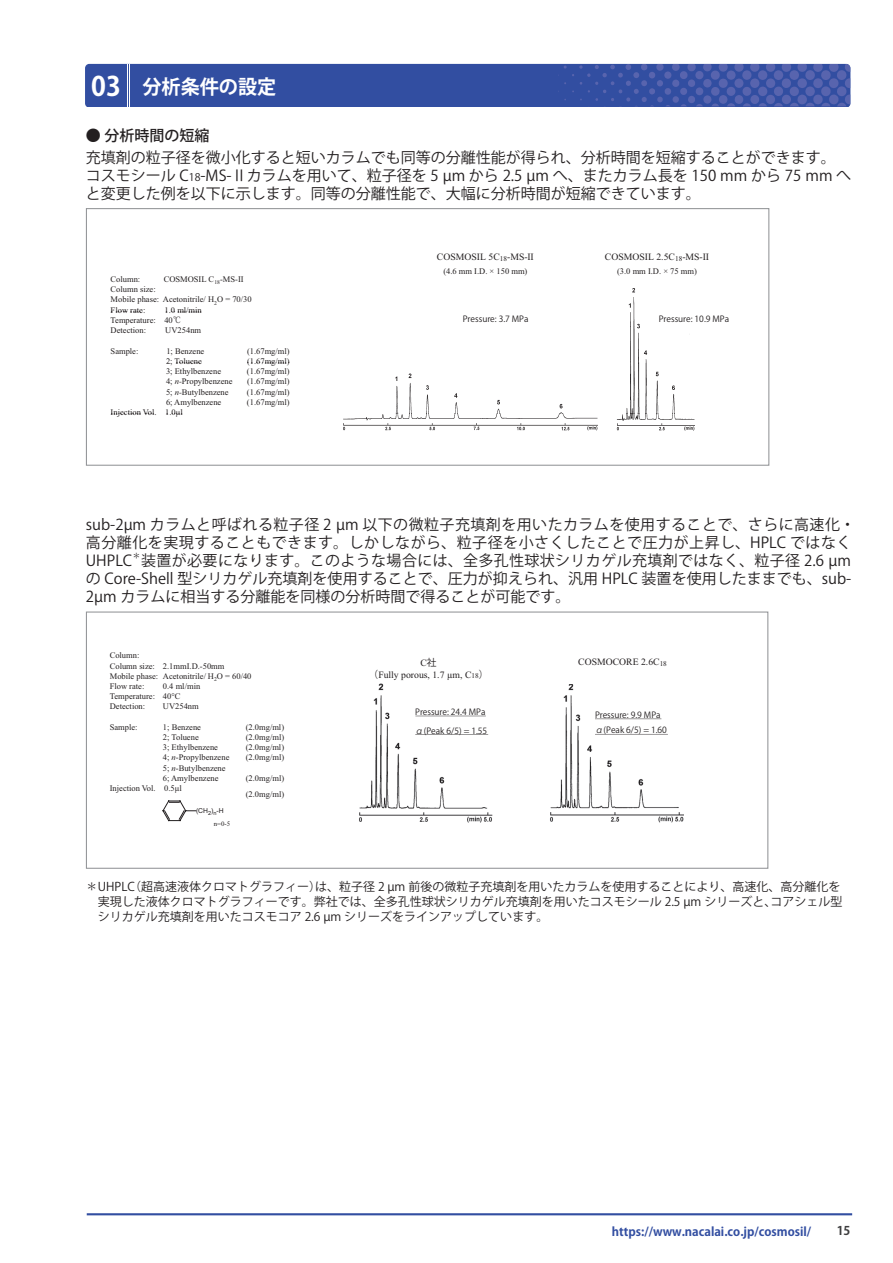
<style>
.page{position:relative;width:893px;height:1263px;background:#fff}
.page>*{position:absolute;margin:0;border:0;box-sizing:border-box;transform-origin:0 0}
.t1{font:19.65px "Koz Go Pro Bold 90 msp RKSJ H";color:#fff}
.本文フォント10_12pt{font:15px/18px "Koz Go Pro";color:#231f20}
.本文フォント10_12pt-2{font:15px/18px "Koz Go Pro";letter-spacing:.03em;color:#231f20}
.本文フォント10_12pt-3{font:500 15px "Koz Go Pro";color:#231f20}
.文章8-10{font:12px "Koz Go Pro";color:#231f20}
.t2{font:700 12px "Koz Go Pro";color:#324ea1}
.t3{font:700 12px "Koz Go Pro";color:#3e3e3f}
.t4{font:9.75px/11.7px "Times New Roman";color:#231f20;text-align:center}
.本文フォント10_12pt-4{font:8.7px "Koz Go Pro";color:#231f20}
.t5{font:8.55px/10.2px "Times New Roman";color:#231f20}
.t6{font:8.55px/15.3px "Koz Go Pro Regular 90 msp RKSJ H";color:#231f20}
.t7{font:6.75px/13.2px "Arial";color:#231f20}
.s1{font-size:26.7px}
.s2{font-size:10.5px}
.s3{font-family:"Koz Min Pro Regular 90 msp RKSJ H"}
.s4{font-style:italic}
.s5{font-family:"Times New Roman"}
.s6{font-family:"Koz Go Pro Regular 90 msp RKSJ H"}
</style>
<div class="page">
<hr style="left:87px;top:1213px;width:765px;height:2px;background:#324ea1">
<img style="left:628px;top:288px;width:7px;height:24px">
<img style="left:395px;top:373px;width:169px;height:41px">
<svg style="left:616px;top:414px;width:78px;height:16px"></svg>
<svg style="left:343px;top:414px;width:255px;height:16px"></svg>
<div style="left:86px;top:208px;width:683px;height:258px;border:1px solid #939598"></div>
<svg style="left:162px;top:800px;width:34px;height:21px"></svg>
<img style="left:550px;top:684px;width:134px;height:138px">
<svg style="left:595px;top:719px;width:66px;height:1px"></svg>
<svg style="left:595px;top:734px;width:73px;height:1px"></svg>
<img style="left:359px;top:684px;width:134px;height:138px">
<svg style="left:415px;top:734px;width:73px;height:1px"></svg>
<svg style="left:415px;top:716px;width:71px;height:1px"></svg>
<div style="left:86px;top:611px;width:682px;height:258px;border:1px solid #939598"></div>
<svg style="left:85px;top:64px;width:765px;height:43px;background:#3751a2"></svg>
<hr style="left:127px;top:64px;width:1px;height:42px;background:#fff">
<hr style="left:129px;top:64px;width:1px;height:42px;background:#fff">
<p class="t1" style="left:91px;top:74px;width:187px"><span class="s1">03</span> 分析条件の設定</p>
<p class="本文フォント10_12pt-3" style="left:86px;top:126px;width:125px">● 分析時間の短縮</p>
<p class="本文フォント10_12pt" style="left:86px;top:149px;width:752px">充填剤の粒子径を微小化すると短いカラムでも同等の分離性能が得られ、分析時間を短縮することができます。</p>
<p class="本文フォント10_12pt" style="left:86px;top:167px;width:767px">コスモシール C<span class="s2">18</span>-MS-Ⅱカラムを用いて、粒子径を 5 µm から 2.5 µm へ、またカラム長を 150 mm から 75 mm へと変更した例を以下に示します。同等の分離性能で、大幅に分析時間が短縮できています。</p>
<p class="t5" style="left:111px;top:275px;width:31px">Column:</p>
<p class="t5" style="left:164px;top:275px;width:82px">COSMOSIL C<sub>18</sub>-MS-II</p>
<p class="t5" style="left:111px;top:285px;width:143px">Column size:<br>Mobile phase: Acetonitrile/ H<sub>2</sub>O = 70/30<br>Flow rate:</p>
<p class="t5" style="left:165px;top:305px;width:39px">1 0 ml/min</p>
<p class="t5" style="left:111px;top:305px;width:72px;text-indent:58px">.<br>Temperature: 40<span class="s3">℃<br></span>Detection:</p>
<p class="t5" style="left:165px;top:326px;width:37px">UV254nm</p>
<p class="t5" style="left:111px;top:346px;width:29px">Sample:</p>
<p class="t5" style="left:166px;top:346px;width:39px">1; Benzene</p>
<p class="t5" style="left:247px;top:346px;width:44px">(1.67mg/ml)</p>
<p class="t5" style="left:166px;top:357px;width:37px">2; Toluene</p>
<p class="t5" style="left:247px;top:357px;width:44px">(1.67mg/ml)</p>
<p class="t5" style="left:166px;top:367px;width:57px">3; Ethylbenzene</p>
<p class="t5" style="left:247px;top:367px;width:44px">(1.67mg/ml)</p>
<p class="t5" style="left:166px;top:377px;width:68px">4; <span class="s4">n-</span>Propylbenzene</p>
<p class="t5" style="left:247px;top:377px;width:44px">(1.67mg/ml)</p>
<p class="t5" style="left:166px;top:387px;width:64px">5; <span class="s4">n-</span>Butylbenzene</p>
<p class="t5" style="left:247px;top:387px;width:44px">(1.67mg/ml)</p>
<p class="t5" style="left:166px;top:397px;width:57px">6; Amylbenzene</p>
<p class="t5" style="left:247px;top:397px;width:44px">(1.67mg/ml)</p>
<p class="t5" style="left:111px;top:408px;width:74px">Injection Vol. 1 0. μl</p>
<p class="t4" style="left:437px;top:251px;width:98px">COSMOSIL 5C<sub>18</sub>-MS-Ⅱ</p>
<p class="t5" style="left:443px;top:266px;width:86px">(4.6 mm I.D. × 150 mm)</p>
<p class="t4" style="left:605px;top:251px;width:106px">COSMOSIL 2.5C<sub>18</sub>-MS-Ⅱ</p>
<p class="t5" style="left:617px;top:266px;width:81px">(3.0 mm I.D. × 75 mm)</p>
<p class="t6" style="left:463px;top:311px;width:67px">Pressure: 3.7 MPa</p>
<p class="t6" style="left:659px;top:311px;width:72px">Pressure: 10.9 MPa</p>
<p class="本文フォント10_12pt-2" style="left:86px;top:516px;width:771px">sub-2µm カラムと呼ばれる粒子径 2 µm 以下の微粒子充填剤を用いたカラムを使用することで、さらに高速化・高分離化を実現することもできます。しかしながら、粒子径を小さくしたことで圧力が上昇し、HPLC ではなく<br>UHPLC</p>
<p class="本文フォント10_12pt-4" style="left:132px;top:550px;width:10px">＊</p>
<p class="本文フォント10_12pt" style="left:86px;top:552px;width:767px;text-align:justify;text-indent:55px">装置が必要になります。このような場合には、全多孔性球状シリカゲル充填剤ではなく、粒子径 2.6 µmの Core-Shell 型シリカゲル充填剤を使用することで、圧力が抑えられ、汎用 HPLC 装置を使用したままでも、sub-2µm カラムに相当する分離能を同様の分析時間で得ることが可能です。</p>
<p class="t5" style="left:110px;top:651px;width:143px">Column:<br>Column size: 2.1mmI.D.-50mm<br>Mobile phase: Acetonitrile/ H<sub>2</sub>O = 60/40<br>Flow rate:</p>
<p class="t5" style="left:110px;top:682px;width:92px;text-indent:53px">0.4 ml/min<br>Temperature: 40 C<br>Detection:</p>
<p class="t5" style="left:163px;top:702px;width:37px">UV254nm</p>
<p class="t5" style="left:110px;top:723px;width:29px">Sample:</p>
<p class="t5" style="left:163px;top:723px;width:40px">1; Benzene</p>
<p class="t5" style="left:246px;top:723px;width:40px">(2.0mg/ml)</p>
<p class="t5" style="left:163px;top:733px;width:37px">2; Toluene</p>
<p class="t5" style="left:246px;top:733px;width:40px">(2.0mg/ml)</p>
<p class="t5" style="left:163px;top:743px;width:57px">3; Ethylbenzene</p>
<p class="t5" style="left:246px;top:743px;width:40px">(2.0mg/ml)</p>
<p class="t5" style="left:163px;top:753px;width:68px">4; <span class="s4">n</span>-Propylbenzene</p>
<p class="t5" style="left:246px;top:753px;width:40px">(2.0mg/ml)</p>
<p class="t5" style="left:163px;top:763px;width:64px">5; <span class="s4">n</span>-Butylbenzene</p>
<p class="t5" style="left:246px;top:773px;width:40px">(2.0mg/ml)</p>
<p class="t5" style="left:110px;top:784px;width:74px">Injection Vol. 0.5μl</p>
<p class="t7" style="left:214px;top:804px;width:18px;text-indent:-18px">(CH<sub>2</sub>)<sub>n</sub>-H <span class="s5">n=0-5</span></p>
<p class="t5" style="left:163px;top:773px;width:57px">6; Amylbenzene</p>
<p class="t5" style="left:246px;top:789px;width:40px">(2.0mg/ml)</p>
<p class="t4" style="left:369px;top:658px;width:121px">C<span class="s6">社<br>（</span>Fully porous, 1.7 µm, C<sub>18</sub><span class="s6">）</span></p>
<p class="t6" style="left:415px;top:704px;width:72px">Pressure: 24.4 MPa</p>
<p class="t6" style="left:415px;top:723px;width:73px">α(Peak 6/5) = 1.55</p>
<p class="t4" style="left:578px;top:657px;width:90px">COSMOCORE 2.6C<sub>18</sub></p>
<p class="t6" style="left:595px;top:707px;width:73px">Pressure: 9.9 MPa α(Peak 6/5) = 1.60</p>
<p class="文章8-10" style="left:86px;top:878px;width:756px">＊UHPLC（超高速液体クロマトグラフィー）は、粒子径 2 µm 前後の微粒子充填剤を用いたカラムを使用することにより、高速化、高分離化を</p>
<p class="文章8-10" style="left:86px;top:893px;width:758px">　実現した液体クロマトグラフィーです。弊社では、全多孔性球状シリカゲル充填剤を用いたコスモシール 2.5 µm シリーズと、コアシェル型</p>
<p class="文章8-10" style="left:86px;top:908px;width:464px">　シリカゲル充填剤を用いたコスモコア 2.6 µm シリーズをラインアップしています。</p>
<h3 class="t2" style="left:612px;top:1224px;width:201px">https://www.nacalai.co.jp/cosmosil/</h3>
<h3 class="t3" style="left:837px;top:1223px;width:15px">15</h3>
</div>
